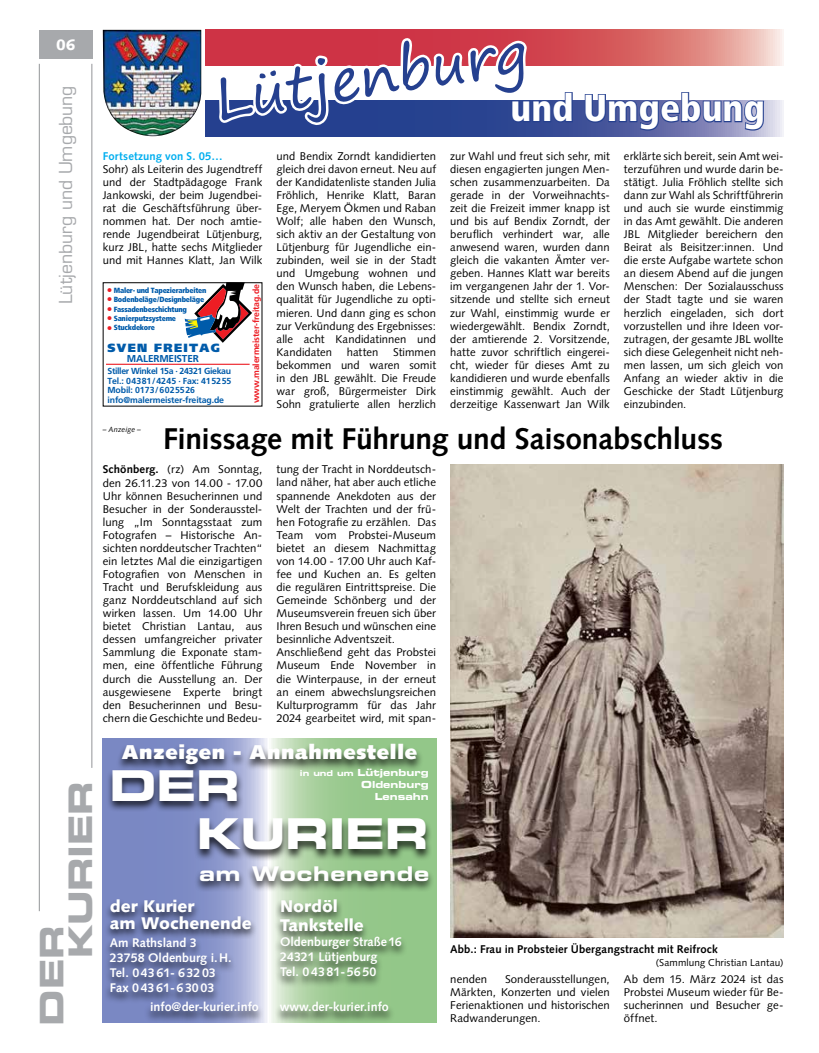
<style>
.page{position:relative;width:819px;height:1053px;background:#fff}
.page>*{position:absolute;margin:0;border:0;box-sizing:border-box;transform-origin:0 0}
.t1{font:57.5px "Segoe Print";color:#25408f}
.t2{font:42.5px/48.6px "Eurostile LT Std Bold Ex 2";letter-spacing:-.01em;color:#fff}
.t3{font:900 condensed 37.5px "Frutiger LT Std";color:#fff}
.t4{font:32.5px/28.9px "Eurostile LT Std Bold Ex 2";letter-spacing:-.01em;color:#a7a9ac}
.t5{font:700 30px "Syntax LT Std";letter-spacing:-.01em;color:#000}
.t6{font:20.25px "Eurostile LT Std Bold Ex 2";letter-spacing:.04em;color:#fff}
.t7{font:900 20px "Syntax LT Std";letter-spacing:.04em;color:#fff}
.t8{font:17.5px "Eurostile LT Std";letter-spacing:-.005em;color:#a7a9ac}
.t9{font:900 16.88px/19.4px "Syntax LT Std";color:#fff}
.t10{font:900 15px "Syntax LT Std";color:#fff}
.t11{font:700 12.5px/15px "Syntax LT Std";color:#fff}
.t12{font:900 11.88px "Frutiger LT Std";letter-spacing:.11em;color:#005baa}
.t13{font:11.25px/13px "Syntax";letter-spacing:.005em;color:#000;text-align:justify}
.t14{font:700 11.25px "Syntax LT Std";letter-spacing:.01em;color:#000}
.t15{font:700 11.25px "Syntax LT Std";letter-spacing:.01em;color:#00aeef}
.t16{font:10px "Syntax LT Std";letter-spacing:.01em;color:#000}
.t17{font:700 10px "Frutiger LT Std";letter-spacing:-.02em;color:#005baa}
.t18{font:9.75px/11.6px "Eurostile LT Std Bold Ex 2";color:#fff;text-align:right}
.t19{font:700 8.75px/9.4px "Frutiger LT Std";letter-spacing:-.02em;color:#005baa}
.t20{font:700 8.75px "Frutiger LT Std";letter-spacing:-.02em;color:#ed1d24}
.t21{font:900 condensed 7.5px "Frutiger LT Std";letter-spacing:-.03em;color:#005baa}
.t22{font:italic 7.5px "Syntax LT Std";letter-spacing:.01em;color:#000}
.s1{font-size:11.25px;color:#ed1d24}
.s2{font-weight:700}
.s3{font-size:8.12px}
</style>
<div class="page">
<hr style="left:39px;top:64px;width:1px;height:847px;background:#939598">
<hr style="left:92px;top:64px;width:1px;height:703px;background:#939598">
<div style="left:39px;top:30px;width:53px;height:29px;background:#a7a9ac"></div>
<svg style="left:206px;top:101px;width:577px;height:35px;background:#818aba"></svg>
<svg style="left:206px;top:30px;width:577px;height:35px;background:#db7273"></svg>
<svg style="left:583px;top:92px;width:182px;height:40px"></svg>
<img style="left:103px;top:30px;width:98px;height:106px">
<svg style="left:214px;top:36px;width:360px;height:100px"></svg>
<hr style="left:106px;top:364px;width:143px;height:1px;background:#ed1d24">
<svg style="left:185px;top:282px;width:67px;height:61px"></svg>
<img style="left:450px;top:465px;width:333px;height:472px">
<svg style="left:103px;top:738px;width:333px;height:284px;background:#9ab8b0"></svg>
<div style="left:274px;top:898px;width:134px;height:89px;background:#000;opacity:.75"></div>
<div style="left:116px;top:743px;width:307px;height:33px;background:#000;opacity:.75"></div>
<div style="left:104px;top:898px;width:153px;height:106px;background:#000;opacity:.75"></div>
<div style="left:144px;top:1001px;width:250px;height:21px;background:#000;opacity:.75"></div>
<div style="left:106px;top:768px;width:326px;height:94px;background:#000;opacity:.75"></div>
<div style="left:194px;top:864px;width:241px;height:28px;background:#000;opacity:.75"></div>
<p class="t10" style="left:56px;top:36px;width:21px">06</p>
<p class="t8" style="left:55px;top:304px;width:220px;rotate:-90deg">Lütjenburg und Umgebung</p>
<p class="t4" style="left:37px;top:958px;width:179px;text-indent:-67px;rotate:-90deg">DER<br>KURIER</p>
<p class="t1" style="left:207px;top:49px;width:317px;rotate:-9deg">Lütjenburg</p>
<p class="t3" style="left:510px;top:86px;width:256px">und Umgebung</p>
<p class="t15" style="left:103px;top:149px;width:121px">Fortsetzung von S. 05…</p>
<p class="t13" style="left:103px;top:162px;width:161px">Sohr) als Leiterin des Jugendtreff und der Stadtpädagoge Frank Jankowski, der beim Jugendbei&shy;rat die Geschäftsführung über&shy;nommen hat. Der noch amtie&shy;rende Jugendbeirat Lütjenburg, kurz JBL, hatte sechs Mitglieder und mit Hannes Klatt, Jan Wilk</p>
<p class="t21" style="left:107px;top:285px;width:101px"><span class="s1">•</span> Maler- und Tapezierarbeiten</p>
<p class="t21" style="left:107px;top:295px;width:99px"><span class="s1">•</span> Bodenbeläge/Designbeläge</p>
<p class="t21" style="left:107px;top:304px;width:82px"><span class="s1">•</span> Fassadenbeschichtung</p>
<p class="t21" style="left:107px;top:314px;width:71px"><span class="s1">•</span> Sanierputzsysteme</p>
<p class="t21" style="left:107px;top:323px;width:50px"><span class="s1">•</span> Stuckdekore</p>
<p class="t12" style="left:107px;top:340px;width:114px">SVEN FREITAG</p>
<p class="t17" style="left:127px;top:352px;width:73px">MALERMEISTER</p>
<p class="t19" style="left:107px;top:366px;width:125px">Stiller Winkel 15a · 24321 Giekau<br>Tel.: 04381/4245 · Fax: 415255<br>Mobil: 0173/6025526 info@malermeister-freitag.de</p>
<p class="t20" style="left:251px;top:403px;width:120px;rotate:-90deg">www.malermeister-freitag.de</p>
<p class="t13" style="left:276px;top:149px;width:161px">und Bendix Zorndt kandidierten gleich drei davon erneut. Neu auf der Kandidatenliste standen Julia Fröhlich, Henrike Klatt, Baran Ege, Meryem Ökmen und Raban Wolf; alle haben den Wunsch, sich aktiv an der Gestaltung von Lütjenburg für Jugendliche ein&shy;zubinden, weil sie in der Stadt und Umgebung wohnen und den Wunsch haben, die Lebens&shy;qualität für Jugendliche zu opti&shy;mieren. Und dann ging es schon zur Verkündung des Ergebnisses: alle acht Kandidatinnen und Kandidaten</p>
<p class="t13" style="left:347px;top:345px;width:33px">hatten</p>
<p class="t13" style="left:276px;top:345px;width:161px;text-indent:117px">Stimmen bekommen und waren somit in den JBL gewählt. Die Freude war groß, Bürgermeister Dirk Sohn gratulierte allen herzlich</p>
<p class="t13" style="left:450px;top:149px;width:161px">zur Wahl und freut sich sehr, mit diesen engagierten jungen Men&shy;schen zusammenzuarbeiten. Da gerade in der Vorweihnachts&shy;zeit die Freizeit immer knapp ist und bis auf Bendix Zorndt, der beruflich verhindert war, alle anwesend waren, wurden dann gleich die vakanten Ämter ver&shy;geben. Hannes Klatt war bereits im vergangenen Jahr der 1. Vor&shy;sitzende und stellte sich erneut zur Wahl, einstimmig wurde er wiedergewählt. Bendix Zorndt, der amtierende 2. Vorsitzende, hatte zuvor schriftlich eingerei&shy;cht, wieder für dieses Amt zu kandidieren und wurde ebenfalls einstimmig gewählt. Auch der derzeitige Kassenwart Jan Wilk</p>
<p class="t13" style="left:624px;top:149px;width:161px">erklärte sich bereit, sein Amt wei&shy;terzuführen und wurde darin be&shy;stätigt. Julia Fröhlich stellte sich dann zur Wahl als Schriftführerin und auch sie wurde einstimmig in das Amt gewählt. Die anderen JBL Mitglieder bereichern den Beirat als Beisitzer:innen. Und die erste Aufgabe wartete schon an diesem Abend auf die jungen Menschen: Der Sozialausschuss der Stadt tagte und sie waren herzlich eingeladen, sich dort vorzustellen und ihre Ideen vor&shy;zutragen, der gesamte JBL wollte sich diese Gelegenheit nicht neh&shy;men lassen, um sich gleich von Anfang an wieder aktiv in die Geschicke der Stadt Lütjenburg einzubinden.</p>
<p class="t22" style="left:103px;top:425px;width:40px">– Anzeige –</p>
<p class="t5" style="left:163px;top:421px;width:561px">Finissage mit Führung und Saisonabschluss</p>
<p class="t13" style="left:103px;top:463px;width:161px"><span class="s2">Schönberg.</span> (rz) Am Sonntag, den 26.11.23 von 14.00 - 17.00<br>Uhr können Besucherinnen und Besucher in der Sonderausstel&shy;lung „Im Sonntagsstaat zum Fotografen – Historische An&shy;sichten norddeutscher Trachten“ ein letztes Mal die einzigartigen Fotografien von Menschen in Tracht und Berufskleidung aus ganz Norddeutschland auf sich wirken lassen. Um 14.00 Uhr bietet Christian Lantau, aus dessen umfangreicher privater Sammlung die Exponate stam&shy;men, eine öffentliche Führung durch die Ausstellung an. Der ausgewiesene Experte bringt den Besucherinnen und Besu&shy;chern die Geschichte und Bedeu-</p>
<p class="t13" style="left:276px;top:463px;width:161px;text-align:left">tung der Tracht in Norddeutsch&shy;land näher, hat aber auch etliche spannende Anekdoten aus der<br>Welt der Trachten und der frü&shy;hen Fotografie zu erzählen. Das<br>Team vom Probstei-Museum bietet an diesem Nachmittag von 14.00 - 17.00 Uhr auch Kaf&shy;fee und Kuchen an. Es gelten die regulären Eintrittspreise. Die<br>Gemeinde Schönberg und der<br>Museumsverein freuen sich über<br>Ihren Besuch und wünschen eine besinnliche Adventszeit.<br>Anschließend geht das Probstei<br>Museum Ende November in die Winterpause, in der erneut an einem abwechslungsreichen<br>Kulturprogramm für das Jahr<br>2024 gearbeitet wird, mit span-</p>
<p class="t7" style="left:122px;top:740px;width:297px">Anzeigen - Annahmestelle</p>
<p class="t18" style="left:300px;top:766px;width:130px"><span class="s3">in und um</span> Lütjenburg<br>Oldenburg<br>Lensahn</p>
<p class="t2" style="left:197px;top:760px;width:233px;text-indent:-88px">Der<br>Kurier</p>
<p class="t6" style="left:199px;top:859px;width:231px">am Wochenende</p>
<p class="t9" style="left:110px;top:897px;width:143px;line-height:16.9px">der Kurier<br>am Wochenende</p>
<p class="t11" style="left:110px;top:935px;width:123px">Am Rathsland 3<br>23758 Oldenburg i. H.<br>Tel. 0 43 61- 6 32 03<br>Fax 0 43 61- 6 30 03</p>
<p class="t11" style="left:150px;top:999px;width:110px">info@der-kurier.info</p>
<p class="t11" style="left:280px;top:999px;width:111px">www.der-kurier.info</p>
<p class="t9" style="left:280px;top:896px;width:85px">Nordöl<br>Tankstelle</p>
<p class="t11" style="left:280px;top:934px;width:123px">Oldenburger Straße 16<br>24321 Lütjenburg<br>Tel. 0 43 81- 56 50</p>
<p class="t14" style="left:450px;top:942px;width:269px">Abb.: Frau in Probsteier Übergangstracht mit Reifrock</p>
<p class="t16" style="left:656px;top:956px;width:129px">(Sammlung Christian Lantau)</p>
<p class="t13" style="left:450px;top:972px;width:161px;text-indent:55px">Sonderausstellungen, Märkten, Konzerten und vielen Ferienaktionen und historischen Radwanderungen.</p>
<p class="t13" style="left:624px;top:972px;width:161px">Ab dem 15. März 2024 ist das Probstei Museum wieder für Be&shy;sucherinnen und Besucher ge&shy;öffnet.</p>
<p class="t13" style="left:450px;top:972px;width:38px">nenden</p>
</div>
